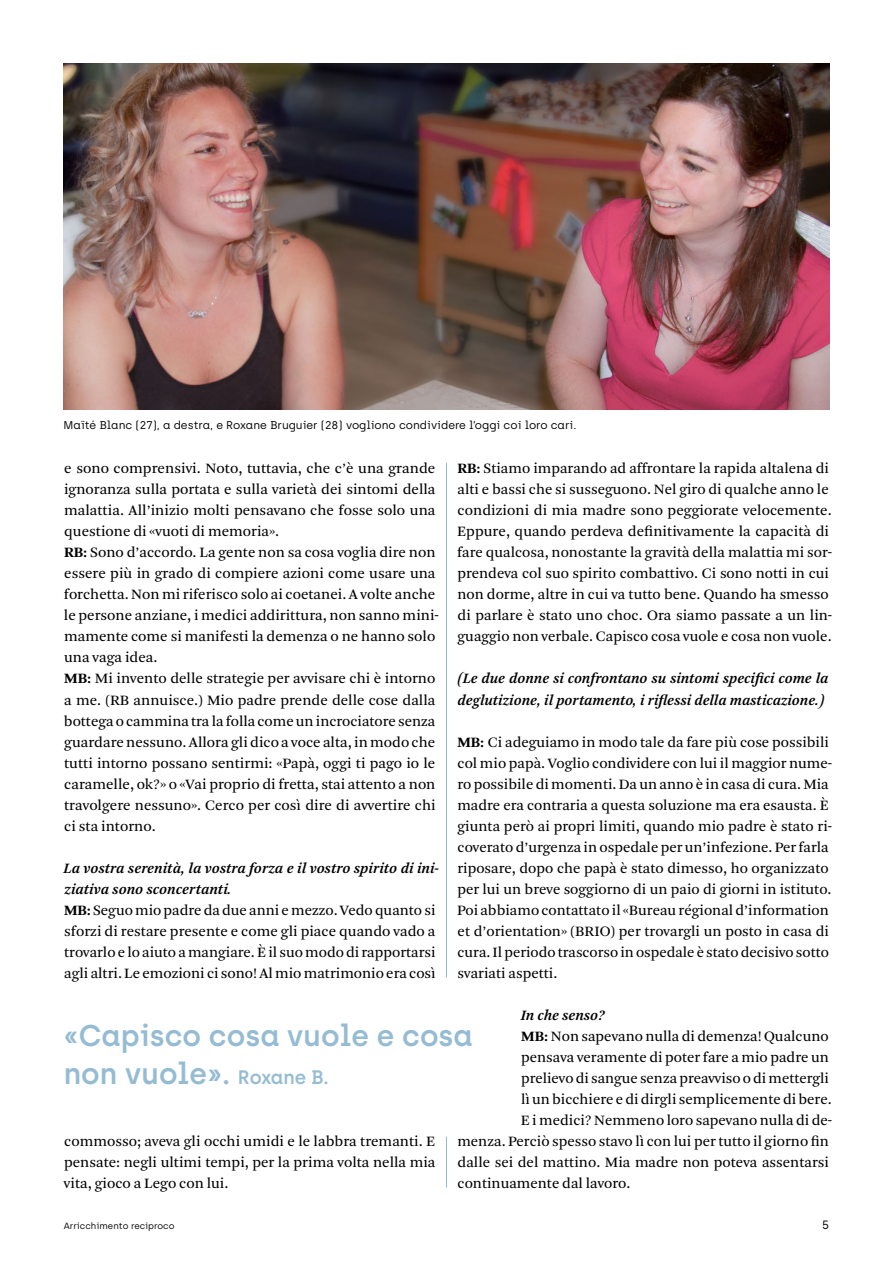
<style>
.page{position:relative;width:893px;height:1263px;background:#fff}
.page>*{position:absolute;margin:0;border:0;box-sizing:border-box;transform-origin:0 0}
.t1{font:600 30px/37.5px "Archia";color:#95bcd2}
.t2{font:15px/21px "Arnhem";color:#000}
.t3{font:italic 600 15px/21px "Arnhem Pro";color:#000}
.t4{font:12px "Archia";color:#000}
.t5{font:11.25px "Archia";color:#000}
.t6{font:9px "Archia";color:#000}
.s1{font-family:"Arnhem Pro";font-weight:700}
.s2{font-size:19.5px}
</style>
<div class="page">
<hr style="left:446px;top:463px;width:1px;height:514px;background:#95bcd2">
<hr style="left:446px;top:1137px;width:1px;height:50px;background:#95bcd2">
<img style="left:64px;top:64px;width:765px;height:346px">
<p class="t5" style="left:64px;top:418px;width:514px">Maïté Blanc (27), a destra, e Roxane Bruguier (28) vogliono condividere l’oggi coi loro cari.</p>
<p class="t2" style="left:64px;top:458px;width:376px">e sono comprensivi. Noto, tuttavia, che c’è una grande ignoranza sulla portata e sulla varietà dei sintomi della malattia. All’inizio molti pensavano che fosse solo una questione di «vuoti di memoria».<br><span class="s1">RB:</span> Sono d’accordo. La gente non sa cosa voglia dire non essere più in grado di compiere azioni come usare una forchetta. Non mi riferisco solo ai coetanei. A volte anche le persone anziane, i medici addirittura, non sanno mini&shy;mamente come si manifesti la demenza o ne hanno solo una vaga idea.<br><span class="s1">MB:</span> Mi invento delle strategie per avvisare chi è intorno a me. (RB annuisce.) Mio padre prende delle cose dalla bottega o cammina tra la folla come un incrociatore senza guardare nessuno. Allora gli dico a voce alta, in modo che tutti intorno possano sentirmi: «Papà, oggi ti pago io le caramelle, ok?» o «Vai proprio di fretta, stai attento a non travolgere nessuno». Cerco per così dire di avvertire chi ci sta intorno.</p>
<p class="t3" style="left:64px;top:857px;width:377px">La vostra serenità, la vostra forza e il vostro spirito di ini&shy;ziativa sono sconcertanti.</p>
<p class="t2" style="left:64px;top:899px;width:373px;text-align:justify"><span class="s1">MB:</span> Seguo mio padre da due anni e mezzo. Vedo quanto si sforzi di restare presente e come gli piace quando vado a trovarlo e lo aiuto a mangiare. È il suo modo di rapportarsi agli altri. Le emozioni ci sono! Al mio matrimonio era così</p>
<p class="t2" style="left:457px;top:458px;width:377px"><span class="s1">RB:</span> Stiamo imparando ad affrontare la rapida altalena di alti e bassi che si susseguono. Nel giro di qualche anno le condizioni di mia madre sono peggiorate velocemente.<br>Eppure, quando perdeva definitivamente la capacità di fare qualcosa, nonostante la gravità della malattia mi sor&shy;prendeva col suo spirito combattivo. Ci sono notti in cui non dorme, altre in cui va tutto bene. Quando ha smesso di parlare è stato uno choc. Ora siamo passate a un lin&shy;guaggio non verbale. Capisco cosa vuole e cosa non vuole.</p>
<p class="t3" style="left:458px;top:668px;width:372px">(Le due donne si confrontano su sintomi specifici come la deglutizione, il portamento, i riflessi della masticazione.)</p>
<p class="t2" style="left:457px;top:731px;width:377px"><span class="s1">MB:</span> Ci adeguiamo in modo tale da fare più cose possibili col mio papà. Voglio condividere con lui il maggior nume&shy;ro possibile di momenti. Da un anno è in casa di cura. Mia madre era contraria a questa soluzione ma era esausta. È giunta però ai propri limiti, quando mio padre è stato ri&shy;coverato d’urgenza in ospedale per un’infezione. Per farla riposare, dopo che papà è stato dimesso, ho organizzato per lui un breve soggiorno di un paio di giorni in istituto.<br>Poi abbiamo contattato il «Bureau régional d’information et d’orientation» (BRIO) per trovargli un posto in casa di cura. Il periodo trascorso in ospedale è stato decisivo sotto svariati aspetti.</p>
<p class="t3" style="left:521px;top:1004px;width:86px">In che senso?</p>
<p class="t2" style="left:521px;top:1025px;width:309px"><span class="s1">MB:</span> Non sapevano nulla di demenza! Qualcuno</p>
<p class="t2" style="left:521px;top:1046px;width:309px">pensava veramente di poter fare a mio padre un</p>
<p class="t2" style="left:521px;top:1067px;width:309px">prelievo di sangue senza preavviso o di mettergli</p>
<p class="t2" style="left:521px;top:1088px;width:312px">lì un bicchiere e di dirgli semplicemente di bere.</p>
<p class="t2" style="left:521px;top:1109px;width:313px">E i medici? Nemmeno loro sapevano nulla di de-</p>
<p class="t2" style="left:457px;top:1130px;width:373px">menza. Perciò spesso stavo lì con lui per tutto il giorno fin</p>
<p class="t2" style="left:458px;top:1151px;width:373px">dalle sei del mattino. Mia madre non poteva assentarsi</p>
<p class="t2" style="left:458px;top:1172px;width:174px">continuamente dal lavoro.</p>
<h1 class="t1" style="left:64px;top:1017px;width:410px">«Capisco cosa vuole e cosa non vuole». <span class="s2">Roxane B.</span></h1>
<p class="t2" style="left:64px;top:1130px;width:373px;text-align:justify">commosso; aveva gli occhi umidi e le labbra tremanti. E pensate: negli ultimi tempi, per la prima volta nella mia vita, gioco a Lego con lui.</p>
<p class="t6" style="left:64px;top:1220px;width:112px">Arricchimento reciproco</p>
<p class="t4" style="left:822px;top:1218px;width:9px">5</p>
</div>
